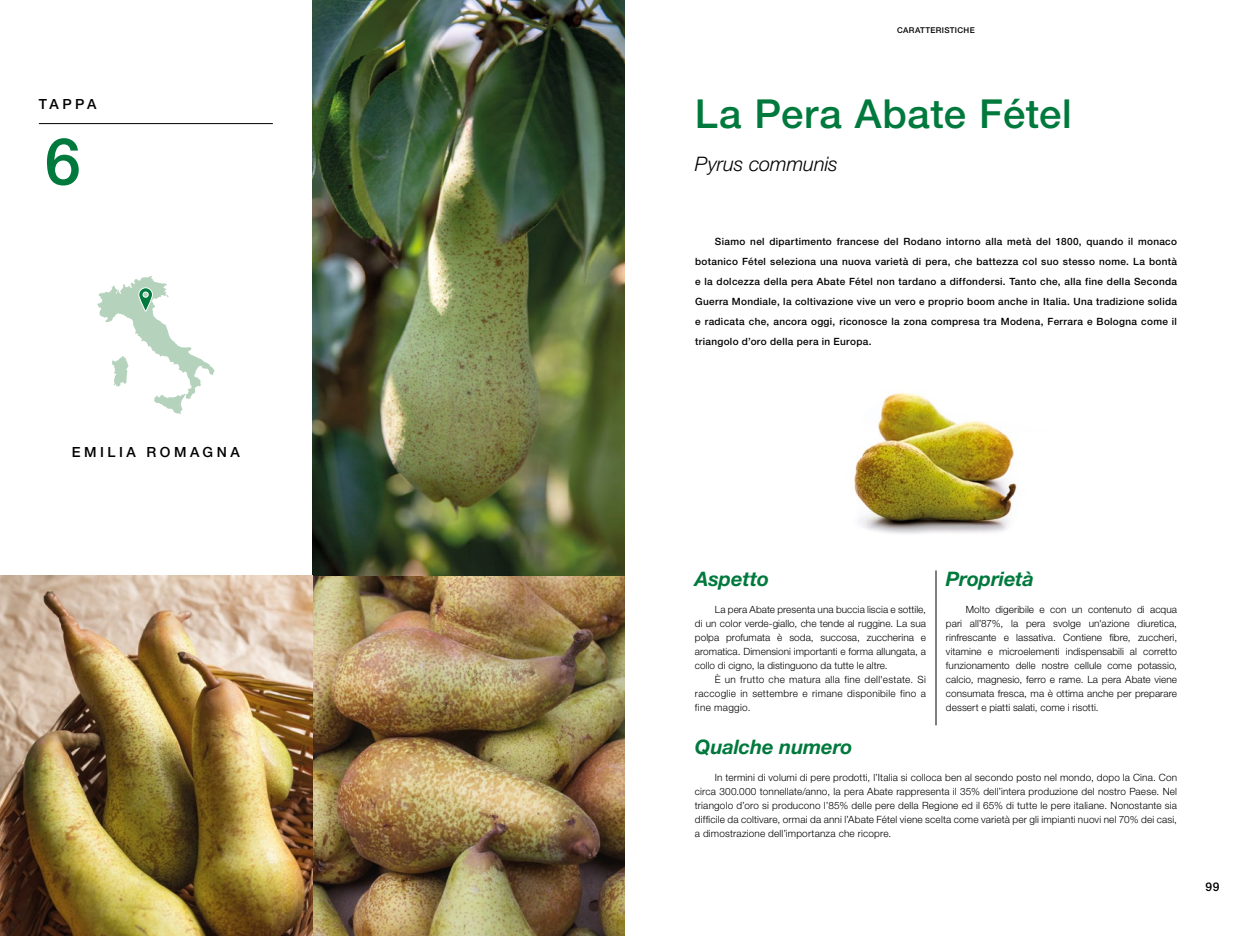
<style>
.page{position:relative;width:1248px;height:936px;background:#fff}
.page>*{position:absolute;margin:0;border:0;box-sizing:border-box;transform-origin:0 0}
.t1{font:500 65px "Helvetica Neue LT Std";color:#00793d}
.t2{font:500 40px "Helvetica Neue LT Std";letter-spacing:.015em;color:#00793d}
.t3{font:italic 700 20px "Helvetica Neue LT Std";letter-spacing:-.005em;color:#00793d}
.t4{font:italic 300 20px "Helvetica Neue LT Std";letter-spacing:-.005em;color:#000}
.t5{font:500 14px "Helvetica Neue LT Std";letter-spacing:.25em;color:#000}
.t6{font:500 12px "Helvetica Neue LT Std";color:#000}
.t7{font:300 10px/14px "Helvetica Neue LT Std";letter-spacing:.015em;color:#000;text-align:justify}
.t8{font:500 10px/20px "Helvetica Neue LT Std";letter-spacing:.03em;color:#000;text-align:justify}
.t9{font:500 8px "Helvetica Neue LT Std";letter-spacing:.04em;color:#000}
</style>
<div class="page">
<img style="left:312px;top:0;width:312px;height:935px">
<img style="left:0;top:575px;width:312px;height:360px">
<hr style="left:935px;top:570px;width:1px;height:155px;background:#000">
<svg style="left:97px;top:276px;width:117px;height:138px"></svg>
<hr style="left:39px;top:123px;width:234px;height:1px;background:#000">
<img style="left:854px;top:392px;width:163px;height:142px">
<h3 class="t5" style="left:39px;top:96px;width:59px">TAPPA</h3>
<h1 class="t1" style="left:45px;top:123px;width:38px">6</h1>
<h3 class="t5" style="left:72px;top:443px;width:169px">EMILIA ROMAGNA</h3>
<p class="t9" style="left:897px;top:26px;width:79px">CARATTERISTICHE</p>
<h2 class="t2" style="left:694px;top:90px;width:378px">La Pera Abate Fétel</h2>
<h3 class="t4" style="left:694px;top:151px;width:144px">Pyrus communis</h3>
<p class="t8" style="left:695px;top:231px;width:483px;text-indent:20px">Siamo nel dipartimento francese del Rodano intorno alla metà del 1800, quando il monaco botanico Fétel seleziona una nuova varietà di pera, che battezza col suo stesso nome. La bontà e la dolcezza della pera Abate Fétel non tardano a diffondersi. Tanto che, alla fine della Seconda Guerra Mondiale, la coltivazione vive un vero e proprio boom anche in Italia. Una tradizione solida e radicata che, ancora oggi, riconosce la zona compresa tra Modena, Ferrara e Bologna come il triangolo d’oro della pera in Europa.</p>
<h3 class="t3" style="left:694px;top:566px;width:75px">Aspetto</h3>
<h3 class="t3" style="left:945px;top:566px;width:89px">Proprietà</h3>
<p class="t7" style="left:694px;top:602px;width:233px;text-indent:20px">La pera Abate presenta una buccia liscia e sottile, di un color verde-giallo, che tende al ruggine. La sua polpa profumata è soda, succosa, zuccherina e aromatica. Dimensioni importanti e forma allungata, a collo di cigno, la distinguono da tutte le altre.</p>
<p class="t7" style="left:694px;top:672px;width:233px;text-indent:20px">È un frutto che matura alla fine dell'estate. Si raccoglie in settembre e rimane disponibile fino a fine maggio.</p>
<h3 class="t3" style="left:694px;top:734px;width:159px">Qualche numero</h3>
<p class="t7" style="left:945px;top:602px;width:233px;text-indent:20px">Molto digeribile e con un contenuto di acqua pari all’87%, la pera svolge un'azione diuretica, rinfrescante e lassativa. Contiene fibre, zuccheri, vitamine e microelementi indispensabili al corretto funzionamento delle nostre cellule come potassio, calcio, magnesio, ferro e rame. La pera Abate viene consumata fresca, ma è ottima anche per preparare dessert e piatti salati, come i risotti.</p>
<p class="t7" style="left:695px;top:769px;width:483px;text-indent:20px">In termini di volumi di pere prodotti, l’Italia si colloca ben al secondo posto nel mondo, dopo la Cina. Con circa 300.000 tonnellate/anno, la pera Abate rappresenta il 35% dell’intera produzione del nostro Paese. Nel triangolo d’oro si producono l’85% delle pere della Regione ed il 65% di tutte le pere italiane. Nonostante sia difficile da coltivare, ormai da anni l’Abate Fétel viene scelta come varietà per gli impianti nuovi nel 70% dei casi, a dimostrazione dell’importanza che ricopre.</p>
<p class="t6" style="left:1205px;top:879px;width:15px">99</p>
</div>
